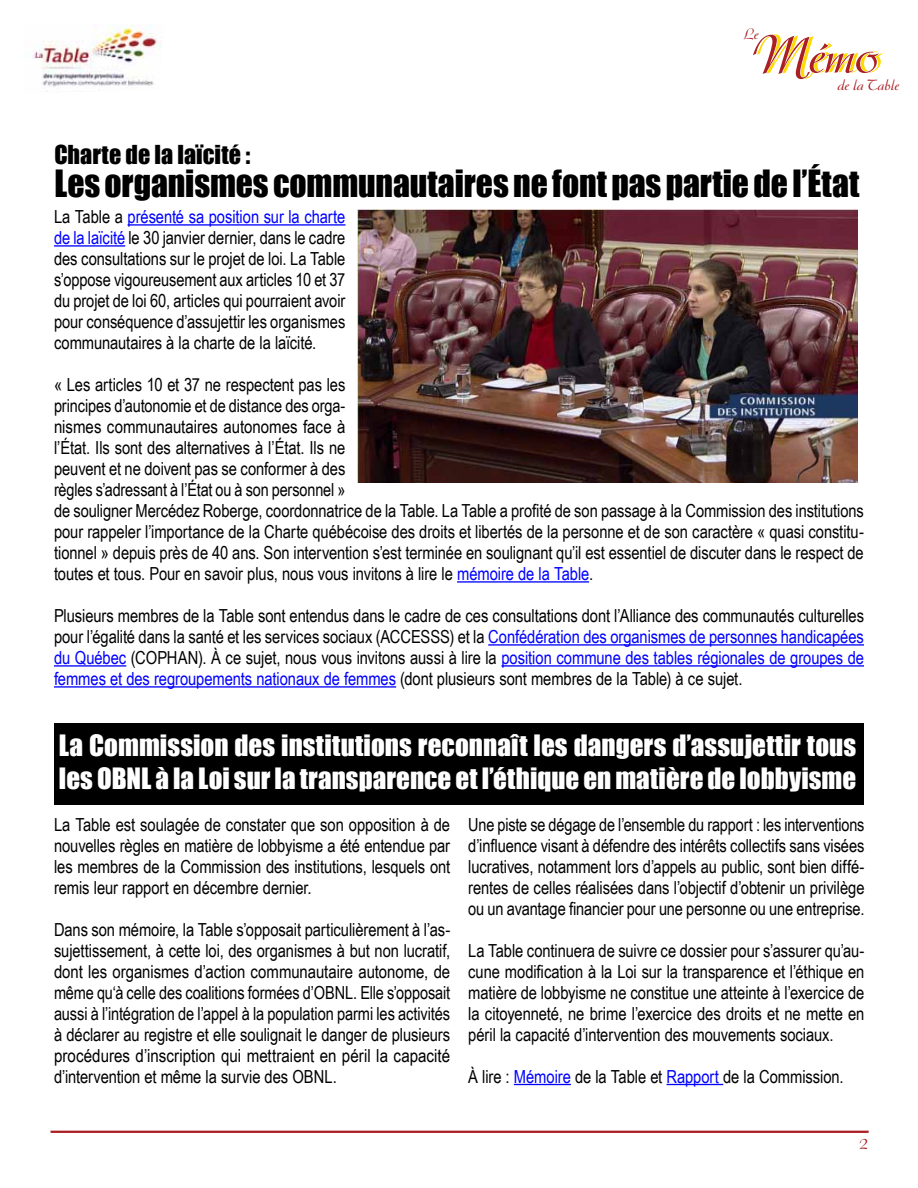
<style>
.page{position:relative;width:918px;height:1188px;background:#fff}
.page>*{position:absolute;margin:0;border:0;box-sizing:border-box;transform-origin:0 0}
.t1{font:52.5px "Arkona";color:#feda00}
.t2{font:34.5px "Impact";letter-spacing:-.005em;color:#000}
.t3{font:27px/33px "Impact";color:#fff}
.t4{font:24px "Impact";color:#000}
.t5{font:18px/21px "Arial Narrow";letter-spacing:-.005em;color:#000;text-align:justify}
.t6{font:17.1px "Arkona";color:#aa1f24}
.t7{font:15px "Arkona";color:#aa1f24}
.s1{color:#00f}
</style>
<div class="page">
<img style="left:32px;top:25px;width:130px;height:62px">
<div style="left:50px;top:1131px;width:819px;height:2px;border:2px solid #aa1f24"></div>
<hr style="left:128px;top:224px;width:217px;height:2px;background:#00f">
<hr style="left:54px;top:245px;width:71px;height:2px;background:#00f">
<hr style="left:457px;top:581px;width:132px;height:2px;background:#00f">
<hr style="left:488px;top:644px;width:376px;height:2px;background:#00f">
<hr style="left:54px;top:665px;width:72px;height:2px;background:#00f">
<hr style="left:501px;top:665px;width:363px;height:2px;background:#00f">
<hr style="left:54px;top:686px;width:342px;height:2px;background:#00f">
<hr style="left:514px;top:1084px;width:57px;height:1px;background:#00f">
<hr style="left:667px;top:1084px;width:56px;height:1px;background:#00f">
<img style="left:357px;top:209px;width:501px;height:273px">
<div style="left:54px;top:723px;width:810px;height:82px;background:#000"></div>
<p class="t7" style="left:744px;top:25px;width:16px">Le</p>
<h1 class="t1" style="left:756px;top:24px;width:128px">Mémo</h1>
<p class="t7" style="left:837px;top:76px;width:63px">de la Table</p>
<h3 class="t4" style="left:54px;top:136px;width:197px">Charte de la laïcité :</h3>
<h2 class="t2" style="left:54px;top:157px;width:806px">Les organismes communautaires ne font pas partie de l’État</h2>
<p class="t5" style="left:54px;top:206px;width:293px">La Table a <span class="s1">présenté sa position sur la charte de la laïcité</span> le 30 janvier dernier, dans le cadre des consultations sur le projet de loi. La Table s’oppose vigoureusement aux articles 10 et 37 du projet de loi 60, articles qui pourraient avoir pour conséquence d’assujettir les organismes communautaires à la charte de la laïcité.</p>
<p class="t5" style="left:54px;top:374px;width:811px;text-align:left">« Les articles 10 et 37 ne respectent pas les<br>principes d’autonomie et de distance des orga-<br>nismes communautaires autonomes face à<br>l’État. Ils sont des alternatives à l’État. Ils ne<br>peuvent et ne doivent pas se conformer à des<br>règles s’adressant à l’État ou à son personnel »<br>de souligner Mercédez Roberge, coordonnatrice de la Table. La Table a profité de son passage à la Commission des institutions pour rappeler l’importance de la Charte québécoise des droits et libertés de la personne et de son caractère « quasi constitu&shy;tionnel » depuis près de 40 ans. Son intervention s’est terminée en soulignant qu’il est essentiel de discuter dans le respect de toutes et tous. Pour en savoir plus, nous vous invitons à lire le <span class="s1">mémoire de la Table</span>.</p>
<p class="t5" style="left:54px;top:605px;width:812px">Plusieurs membres de la Table sont entendus dans le cadre de ces consultations dont l’Alliance des communautés culturelles pour l’égalité dans la santé et les services sociaux (ACCESSS) et la <span class="s1">Confédération des organismes de personnes handicapées du Québec</span> (COPHAN). À ce sujet, nous vous invitons aussi à lire la <span class="s1">position commune des tables régionales de groupes de femmes et des regroupements nationaux de femmes</span> (dont plusieurs sont membres de la Table) à ce sujet.</p>
<h3 class="t3" style="left:59px;top:728px;width:799px">La Commission des institutions reconnaît les dangers d’assujettir tous les OBNL à la Loi sur la transparence et l’éthique en matière de lobbyisme</h3>
<p class="t5" style="left:54px;top:813px;width:398px">La Table est soulagée de constater que son opposition à de nouvelles règles en matière de lobbyisme a été entendue par les membres de la Commission des institutions, lesquels ont remis leur rapport en décembre dernier.</p>
<p class="t5" style="left:54px;top:918px;width:398px">Dans son mémoire, la Table s’opposait particulièrement à l’as&shy;sujettissement, à cette loi, des organismes à but non lucratif, dont les organismes d’action communautaire autonome, de même qu‘à celle des coalitions formées d’OBNL. Elle s’opposait aussi à l’intégration de l’appel à la population parmi les activités à déclarer au registre et elle soulignait le danger de plusieurs procédures d’inscription qui mettraient en péril la capacité d’intervention et même la survie des OBNL.</p>
<p class="t5" style="left:468px;top:813px;width:398px">Une piste se dégage de l’ensemble du rapport : les interventions d’influence visant à défendre des intérêts collectifs sans visées lucratives, notamment lors d’appels au public, sont bien diffé&shy;rentes de celles réalisées dans l’objectif d’obtenir un privilège ou un avantage financier pour une personne ou une entreprise.</p>
<p class="t5" style="left:468px;top:939px;width:398px">La Table continuera de suivre ce dossier pour s’assurer qu’au&shy;cune modification à la Loi sur la transparence et l’éthique en matière de lobbyisme ne constitue une atteinte à l’exercice de la citoyenneté, ne brime l’exercice des droits et ne mette en péril la capacité d’intervention des mouvements sociaux.</p>
<p class="t5" style="left:468px;top:1065px;width:377px">À lire : <span class="s1">Mémoire</span> de la Table et <span class="s1">Rapport</span> de la Commission.</p>
<p class="t6" style="left:859px;top:1133px;width:10px">2</p>
</div>
